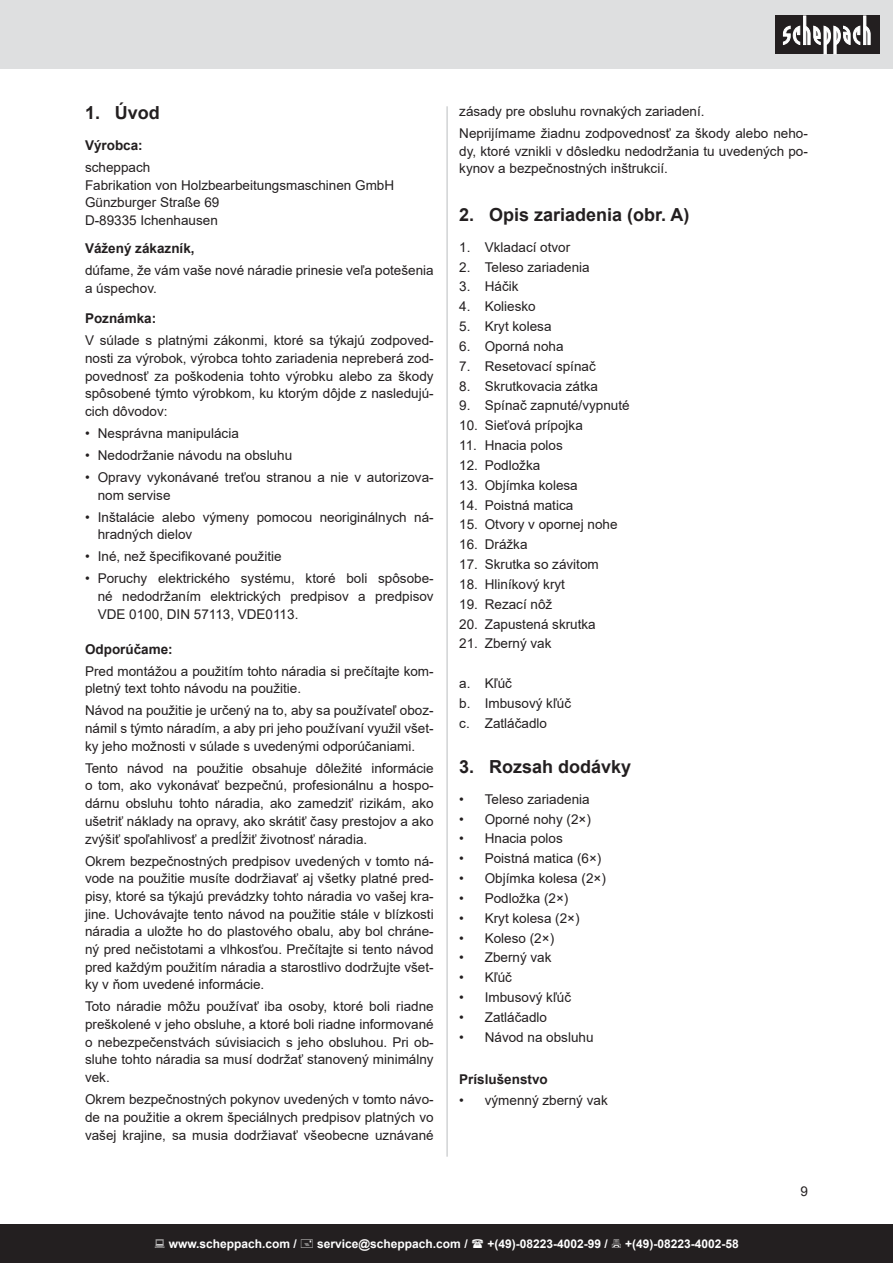
<style>
.page{position:relative;width:893px;height:1263px;background:#fff}
.page>*{position:absolute;margin:0;border:0;box-sizing:border-box;transform-origin:0 0}
.t1{font:700 18px "Arial";color:#231f20}
.t2{font:13.5px/17.7px "Arial";color:#231f20}
.t3{font:700 13.5px "Arial";color:#231f20}
.t4{font:700 12px "Arial";color:#fff}
</style>
<div class="page">
<div style="left:0;top:0;width:893px;height:69px;background:#dedfe0"></div>
<div style="left:775px;top:16px;width:105px;height:38px;background:#231f20"></div>
<svg style="left:783px;top:15px;width:88px;height:39px"></svg>
<div style="left:0;top:1225px;width:893px;height:38px;background:#231f20"></div>
<hr style="left:446px;top:106px;width:2px;height:1051px;background:#c6c8ca">
<h1 class="t1" style="left:85px;top:103px;width:76px">1. Úvod</h1>
<p class="t3" style="left:85px;top:138px;width:59px">Výrobca:</p>
<p class="t2" style="left:85px;top:158px;width:311px">scheppach<br>Fabrikation von Holzbearbeitungsmaschinen GmbH<br>Günzburger Straße 69<br>D-89335 Ichenhausen</p>
<p class="t3" style="left:85px;top:241px;width:111px">Vážený zákazník,</p>
<p class="t2" style="left:85px;top:261px;width:350px">dúfame, že vám vaše nové náradie prinesie veľa potešenia a úspechov.</p>
<p class="t3" style="left:85px;top:311px;width:73px">Poznámka:</p>
<p class="t2" style="left:85px;top:332px;width:350px;text-align:justify">V súlade s platnými zákonmi, ktoré sa týkajú zodpoved&shy;nosti za výrobok, výrobca tohto zariadenia nepreberá zod&shy;povednosť za poškodenia tohto výrobku alebo za škody spôsobené týmto výrobkom, ku ktorým dôjde z nasledujú&shy;cich dôvodov:</p>
<p class="t2" style="left:85px;top:424px;width:155px">• Nesprávna manipulácia</p>
<p class="t2" style="left:85px;top:446px;width:209px">• Nedodržanie návodu na obsluhu</p>
<p class="t2" style="left:98px;top:468px;width:337px;text-indent:-13px">• Opravy vykonávané treťou stranou a nie v autorizova&shy;nom servise</p>
<p class="t2" style="left:98px;top:508px;width:337px;text-indent:-13px">• Inštalácie alebo výmeny pomocou neoriginálnych ná&shy;hradných dielov</p>
<p class="t2" style="left:85px;top:548px;width:198px">• Iné, než špecifikované použitie</p>
<p class="t2" style="left:98px;top:570px;width:337px;text-align:justify;text-indent:-13px">• Poruchy elektrického systému, ktoré boli spôsobe&shy;né nedodržaním elektrických predpisov a predpisov VDE 0100, DIN 57113, VDE0113.</p>
<p class="t3" style="left:85px;top:641px;width:89px">Odporúčame:</p>
<p class="t2" style="left:85px;top:662px;width:350px">Pred montážou a použitím tohto náradia si prečítajte kom&shy;pletný text tohto návodu na použitie.</p>
<p class="t2" style="left:85px;top:702px;width:350px;text-align:justify">Návod na použitie je určený na to, aby sa používateľ oboz&shy;námil s týmto náradím, a aby pri jeho používaní využil všet&shy;ky jeho možnosti v súlade s uvedenými odporúčaniami.</p>
<p class="t2" style="left:85px;top:759px;width:350px;text-align:justify">Tento návod na použitie obsahuje dôležité informácie o tom, ako vykonávať bezpečnú, profesionálnu a hospo&shy;dárnu obsluhu tohto náradia, ako zamedziť rizikám, ako ušetriť náklady na opravy, ako skrátiť časy prestojov a ako zvýšiť spoľahlivosť a predĺžiť životnosť náradia.</p>
<p class="t2" style="left:85px;top:852px;width:350px;text-align:justify">Okrem bezpečnostných predpisov uvedených v tomto ná&shy;vode na použitie musíte dodržiavať aj všetky platné pred&shy;pisy, ktoré sa týkajú prevádzky tohto náradia vo vašej kra&shy;jine. Uchovávajte tento návod na použitie stále v blízkosti náradia a uložte ho do plastového obalu, aby bol chráne&shy;ný pred nečistotami a vlhkosťou. Prečítajte si tento návod pred každým použitím náradia a starostlivo dodržujte všet&shy;ky v ňom uvedené informácie.</p>
<p class="t2" style="left:85px;top:998px;width:350px;text-align:justify">Toto náradie môžu používať iba osoby, ktoré boli riadne preškolené v jeho obsluhe, a ktoré boli riadne informované o nebezpečenstvách súvisiacich s jeho obsluhou. Pri ob&shy;sluhe tohto náradia sa musí dodržať stanovený minimálny vek.</p>
<p class="t2" style="left:85px;top:1090px;width:350px;text-align:justify">Okrem bezpečnostných pokynov uvedených v tomto návo&shy;de na použitie a okrem špeciálnych predpisov platných vo vašej krajine, sa musia dodržiavať všeobecne uznávané</p>
<p class="t2" style="left:459px;top:100px;width:350px;line-height:21.9px">zásady pre obsluhu rovnakých zariadení.<br>Neprijímame žiadnu zodpovednosť za škody alebo neho-</p>
<p class="t2" style="left:459px;top:142px;width:350px">dy, ktoré vznikli v dôsledku nedodržania tu uvedených po&shy;kynov a bezpečnostných inštrukcií.</p>
<h1 class="t1" style="left:459px;top:205px;width:232px">2. Opis zariadenia (obr. A)</h1>
<p class="t2" style="left:459px;top:238px;width:113px">1. Vkladací otvor</p>
<p class="t2" style="left:459px;top:258px;width:132px">2. Teleso zariadenia</p>
<p class="t2" style="left:459px;top:278px;width:61px">3. Háčik</p>
<p class="t2" style="left:459px;top:298px;width:78px">4. Koliesko</p>
<p class="t2" style="left:459px;top:318px;width:94px">5. Kryt kolesa</p>
<p class="t2" style="left:459px;top:337px;width:106px">6. Oporná noha</p>
<p class="t2" style="left:459px;top:357px;width:138px">7. Resetovací spínač</p>
<p class="t2" style="left:459px;top:377px;width:140px">8. Skrutkovacia zátka</p>
<p class="t2" style="left:459px;top:397px;width:172px">9. Spínač zapnuté/vypnuté</p>
<p class="t2" style="left:459px;top:417px;width:125px">10. Sieťová prípojka</p>
<p class="t2" style="left:459px;top:436px;width:105px">11. Hnacia polos</p>
<p class="t2" style="left:459px;top:456px;width:83px">12. Podložka</p>
<p class="t2" style="left:459px;top:476px;width:120px">13. Objímka kolesa</p>
<p class="t2" style="left:459px;top:496px;width:116px">14. Poistná matica</p>
<p class="t2" style="left:459px;top:516px;width:160px">15. Otvory v opornej nohe</p>
<p class="t2" style="left:459px;top:536px;width:70px">16. Drážka</p>
<p class="t2" style="left:459px;top:555px;width:141px">17. Skrutka so závitom</p>
<p class="t2" style="left:459px;top:575px;width:107px">18. Hliníkový kryt</p>
<p class="t2" style="left:459px;top:595px;width:95px">19. Rezací nôž</p>
<p class="t2" style="left:459px;top:615px;width:138px">20. Zapustená skrutka</p>
<p class="t2" style="left:459px;top:635px;width:94px">21. Zberný vak</p>
<p class="t2" style="left:459px;top:673px;width:113px;line-height:19.8px">a. Kľúč<br>b. Imbusový kľúč c. Zatláčadlo</p>
<h1 class="t1" style="left:459px;top:757px;width:173px">3. Rozsah dodávky</h1>
<p class="t2" style="left:459px;top:790px;width:132px">• Teleso zariadenia</p>
<p class="t2" style="left:459px;top:810px;width:133px">• Oporné nohy (2×)</p>
<p class="t2" style="left:459px;top:830px;width:105px">• Hnacia polos</p>
<p class="t2" style="left:459px;top:850px;width:144px">• Poistná matica (6×)</p>
<p class="t2" style="left:459px;top:869px;width:148px">• Objímka kolesa (2×)</p>
<p class="t2" style="left:459px;top:889px;width:111px">• Podložka (2×)</p>
<p class="t2" style="left:459px;top:909px;width:122px">• Kryt kolesa (2×)</p>
<p class="t2" style="left:459px;top:929px;width:96px">• Koleso (2×)</p>
<p class="t2" style="left:459px;top:949px;width:94px">• Zberný vak</p>
<p class="t2" style="left:459px;top:969px;width:54px">• Kľúč</p>
<p class="t2" style="left:459px;top:988px;width:113px">• Imbusový kľúč</p>
<p class="t2" style="left:459px;top:1008px;width:89px">• Zatláčadlo</p>
<p class="t2" style="left:459px;top:1028px;width:136px">• Návod na obsluhu</p>
<p class="t3" style="left:459px;top:1071px;width:90px">Príslušenstvo</p>
<p class="t2" style="left:459px;top:1092px;width:150px">• výmenný zberný vak</p>
<p class="t2" style="left:800px;top:1183px;width:9px">9</p>
<p class="t4" style="left:169px;top:1237px;width:130px">www.scheppach.com /</p>
<p class="t4" style="left:317px;top:1237px;width:152px">service@scheppach.com /</p>
<p class="t4" style="left:487px;top:1237px;width:122px">+(49)-08223-4002-99 /</p>
<p class="t4" style="left:625px;top:1237px;width:115px">+(49)-08223-4002-58</p>
</div>
